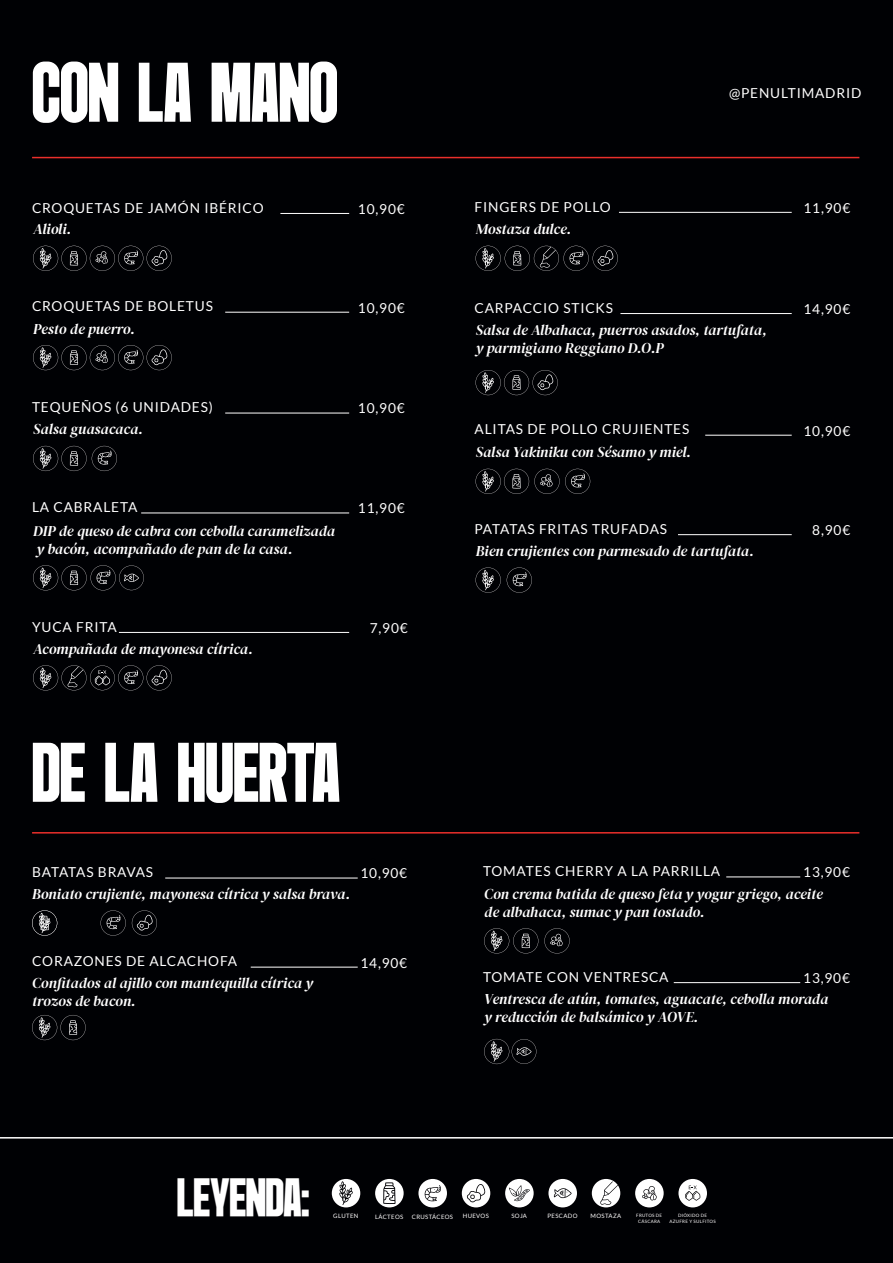
<style>
.page{position:relative;width:893px;height:1263px;background:#000104}
.page>*{position:absolute;margin:0;border:0;box-sizing:border-box;transform-origin:0 0}
.t1{font:76.5px "Bigger Display";color:#fff}
.t2{font:49.35px "Bigger Display";color:#fff}
.t3{font:italic 14.85px/17.7px "DM Serif Display";color:#fff}
.t4{font:13.65px "Lato";letter-spacing:.06em;color:#fff}
.t5{font:13.65px "Lato";letter-spacing:-.005em;color:#fff}
.t6{font:6px "Lato";letter-spacing:.06em;color:#fff}
.t7{font:4.5px/5.4px "Lato";letter-spacing:.06em;color:#fff;text-align:center}
</style>
<div class="page">
<hr style="left:32px;top:157px;width:827px;height:1px;background:#ea2f2b">
<hr style="left:0;top:1137px;width:893px;height:1px;background:#fff">
<div style="left:332px;top:1179px;width:28px;height:28px;background:#fff;border-radius:50%"></div>
<svg style="left:339px;top:1181px;width:14px;height:24px"></svg>
<div style="left:375px;top:1179px;width:29px;height:28px;background:#fff;border-radius:50%"></div>
<svg style="left:383px;top:1182px;width:12px;height:22px"></svg>
<div style="left:418px;top:1179px;width:29px;height:28px;background:#fff;border-radius:50%"></div>
<svg style="left:425px;top:1185px;width:16px;height:16px"></svg>
<div style="left:462px;top:1179px;width:28px;height:28px;background:#fff;border-radius:50%"></div>
<svg style="left:467px;top:1184px;width:19px;height:18px"></svg>
<div style="left:505px;top:1179px;width:29px;height:28px;background:#fff;border-radius:50%"></div>
<svg style="left:509px;top:1185px;width:21px;height:16px"></svg>
<div style="left:548px;top:1179px;width:29px;height:28px;background:#fff;border-radius:50%"></div>
<svg style="left:553px;top:1188px;width:19px;height:10px"></svg>
<div style="left:592px;top:1179px;width:28px;height:28px;background:#fff;border-radius:50%"></div>
<svg style="left:600px;top:1181px;width:18px;height:24px"></svg>
<div style="left:635px;top:1179px;width:29px;height:28px;background:#fff;border-radius:50%"></div>
<svg style="left:642px;top:1186px;width:15px;height:14px"></svg>
<div style="left:678px;top:1179px;width:29px;height:28px;background:#fff;border-radius:50%"></div>
<svg style="left:685px;top:1185px;width:15px;height:16px"></svg>
<hr style="left:32px;top:832px;width:827px;height:1px;background:#ea2f2b">
<svg style="left:32px;top:910px;width:25px;height:25px"></svg>
<svg style="left:132px;top:910px;width:25px;height:25px"></svg>
<hr style="left:165px;top:878px;width:193px;height:1px;background:#fff">
<svg style="left:32px;top:1015px;width:54px;height:25px"></svg>
<hr style="left:251px;top:967px;width:107px;height:1px;background:#fff">
<svg style="left:484px;top:1039px;width:52px;height:25px"></svg>
<hr style="left:674px;top:982px;width:126px;height:1px;background:#fff">
<hr style="left:726px;top:877px;width:74px;height:1px;background:#fff">
<svg style="left:484px;top:928px;width:54px;height:25px"></svg>
<svg style="left:544px;top:928px;width:26px;height:25px"></svg>
<svg style="left:101px;top:910px;width:25px;height:25px"></svg>
<svg style="left:33px;top:246px;width:139px;height:25px"></svg>
<hr style="left:280px;top:213px;width:69px;height:1px;background:#fff">
<svg style="left:33px;top:345px;width:139px;height:25px"></svg>
<hr style="left:225px;top:312px;width:124px;height:1px;background:#fff">
<svg style="left:33px;top:446px;width:84px;height:25px"></svg>
<hr style="left:225px;top:413px;width:124px;height:1px;background:#fff">
<svg style="left:476px;top:469px;width:114px;height:25px"></svg>
<hr style="left:705px;top:435px;width:87px;height:1px;background:#fff">
<svg style="left:476px;top:567px;width:25px;height:26px"></svg>
<svg style="left:507px;top:567px;width:25px;height:26px"></svg>
<hr style="left:678px;top:534px;width:114px;height:1px;background:#fff">
<hr style="left:119px;top:632px;width:230px;height:1px;background:#fff">
<svg style="left:33px;top:665px;width:139px;height:25px"></svg>
<hr style="left:619px;top:212px;width:173px;height:1px;background:#fff">
<svg style="left:476px;top:246px;width:142px;height:25px"></svg>
<hr style="left:141px;top:513px;width:208px;height:1px;background:#fff">
<svg style="left:33px;top:565px;width:111px;height:25px"></svg>
<hr style="left:620px;top:313px;width:172px;height:1px;background:#fff">
<svg style="left:476px;top:370px;width:82px;height:25px"></svg>
<h1 class="t1" style="left:32px;top:61px;width:307px">CON LA MANO</h1>
<p class="t4" style="left:32px;top:200px;width:233px">CROQUETAS DE JAMÓN IBÉRICO</p>
<p class="t4" style="left:358px;top:201px;width:48px">10,90€</p>
<p class="t3" style="left:33px;top:221px;width:40px">Alioli.</p>
<p class="t4" style="left:32px;top:299px;width:182px">CROQUETAS DE BOLETUS</p>
<p class="t4" style="left:358px;top:300px;width:48px">10,90€</p>
<p class="t3" style="left:33px;top:320px;width:104px">Pesto de puerro.</p>
<p class="t4" style="left:729px;top:85px;width:134px">@PENULTIMADRID</p>
<p class="t4" style="left:475px;top:199px;width:138px">FINGERS DE POLLO</p>
<p class="t4" style="left:803px;top:200px;width:48px">11,90€</p>
<p class="t3" style="left:476px;top:221px;width:97px">Mostaza dulce.</p>
<p class="t4" style="left:475px;top:300px;width:140px">CARPACCIO STICKS</p>
<p class="t4" style="left:803px;top:301px;width:48px">14,90€</p>
<p class="t3" style="left:476px;top:321px;width:293px">Salsa de Albahaca, puerros asados, tartufata, y parmigiano Reggiano D.O.P</p>
<p class="t4" style="left:32px;top:400px;width:182px">TEQUEÑOS (6 UNIDADES)</p>
<p class="t4" style="left:358px;top:401px;width:48px">10,90€</p>
<p class="t3" style="left:33px;top:421px;width:112px">Salsa guasacaca.</p>
<p class="t4" style="left:475px;top:422px;width:216px">ALITAS DE POLLO CRUJIENTES</p>
<p class="t4" style="left:803px;top:423px;width:48px">10,90€</p>
<p class="t3" style="left:476px;top:443px;width:217px">Salsa Yakiniku con Sésamo y miel.</p>
<p class="t4" style="left:32px;top:500px;width:107px">LA CABRALETA</p>
<p class="t4" style="left:358px;top:501px;width:48px">11,90€</p>
<p class="t3" style="left:33px;top:522px;width:304px">DIP de queso de cabra con cebolla caramelizada y bacón, acompañado de pan de la casa.</p>
<p class="t4" style="left:32px;top:619px;width:86px">YUCA FRITA</p>
<p class="t4" style="left:370px;top:620px;width:39px">7,90€</p>
<p class="t3" style="left:33px;top:640px;width:221px">Acompañada de mayonesa cítrica.</p>
<h1 class="t1" style="left:32px;top:741px;width:310px">DE LA HUERTA</h1>
<p class="t5" style="left:32px;top:865px;width:123px">BATATAS BRAVAS</p>
<p class="t4" style="left:360px;top:866px;width:48px">10,90€</p>
<p class="t3" style="left:32px;top:885px;width:320px">Boniato crujiente, mayonesa cítrica y salsa brava.</p>
<p class="t4" style="left:475px;top:521px;width:194px">PATATAS FRITAS TRUFADAS</p>
<p class="t4" style="left:812px;top:522px;width:39px">8,90€</p>
<p class="t3" style="left:476px;top:542px;width:280px">Bien crujientes con parmesado de tartufata.</p>
<p class="t4" style="left:483px;top:864px;width:239px">TOMATES CHERRY A LA PARRILLA</p>
<p class="t4" style="left:803px;top:865px;width:48px">13,90€</p>
<p class="t3" style="left:484px;top:885px;width:340px">Con crema batida de queso feta y yogur griego, aceite de albahaca, sumac y pan tostado.</p>
<p class="t4" style="left:32px;top:954px;width:206px">CORAZONES DE ALCACHOFA</p>
<p class="t4" style="left:360px;top:955px;width:48px">14,90€</p>
<p class="t3" style="left:32px;top:975px;width:283px">Confitados al ajillo con mantequilla cítrica y trozos de bacon.</p>
<p class="t4" style="left:483px;top:969px;width:187px">TOMATE CON VENTRESCA</p>
<p class="t4" style="left:803px;top:970px;width:48px">13,90€</p>
<p class="t3" style="left:484px;top:990px;width:346px">Ventresca de atún, tomates, aguacate, cebolla morada y reducción de balsámico y AOVE.</p>
<h2 class="t2" style="left:177px;top:1178px;width:134px">LEYENDA:</h2>
<p class="t6" style="left:333px;top:1213px;width:27px">GLUTEN</p>
<p class="t6" style="left:375px;top:1213px;width:30px">LÁCTEOS</p>
<p class="t6" style="left:412px;top:1213px;width:43px">CRUSTÁCEOS</p>
<p class="t6" style="left:463px;top:1213px;width:28px">HUEVOS</p>
<p class="t6" style="left:511px;top:1213px;width:17px">SOJA</p>
<p class="t6" style="left:548px;top:1213px;width:31px">PESCADO</p>
<p class="t6" style="left:590px;top:1213px;width:32px">MOSTAZA</p>
<p class="t7" style="left:636px;top:1213px;width:28px">FRUTOS DE<br>CÁSCARA</p>
<p class="t7" style="left:669px;top:1213px;width:48px">DIÓXIDO DE<br>AZUFRE Y SULFITOS</p>
</div>
